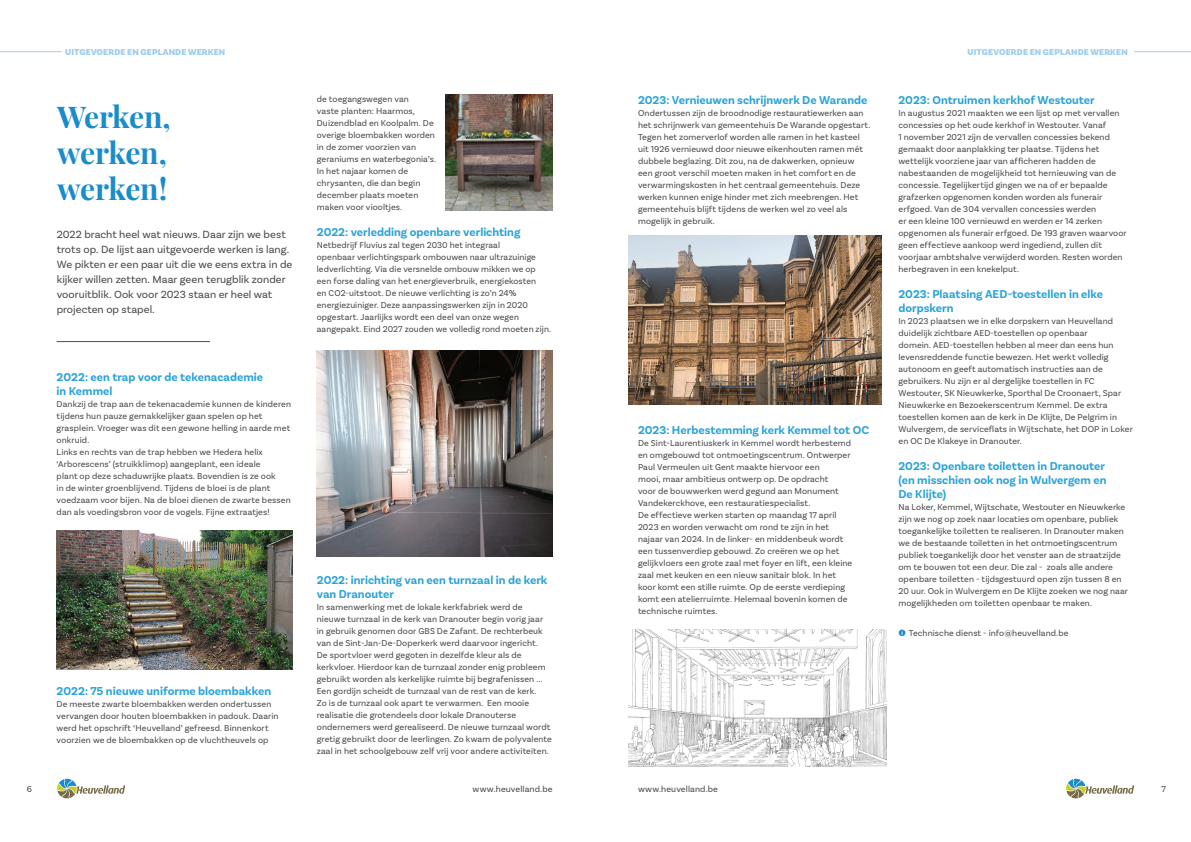
<style>
.page{position:relative;width:1191px;height:842px;background:#fff}
.page>*{position:absolute;margin:0;border:0;box-sizing:border-box;transform-origin:0 0}
.t1{font:700 30px/36px "Playfair Display";letter-spacing:-.015em;color:#1a8ccb}
.t2{font:700 12px/14px "Basic Sans";color:#2ca3d7}
.t3{font:11px/15px "Basic Sans";color:#4b4c4d}
.t4{font:9px/12px "Basic Sans";letter-spacing:.01em;color:#4b4c4d}
.t5{font:900 9px "Basic Sans";letter-spacing:.015em;color:#9fcdee}
.s1{font-family:"Aquawax Pro Pictograms";color:#1a8ccb}
</style>
<div class="page">
<svg style="left:57px;top:779px;width:68px;height:19px"></svg>
<svg style="left:1066px;top:779px;width:68px;height:19px"></svg>
<hr style="left:57px;top:341px;width:153px;height:1px;background:#4b4c4d">
<hr style="left:0;top:51px;width:62px;height:1px;background:#9fcdee">
<hr style="left:1134px;top:51px;width:57px;height:1px;background:#9fcdee">
<img style="left:57px;top:531px;width:235px;height:139px">
<img style="left:317px;top:350px;width:235px;height:207px">
<img style="left:628px;top:235px;width:253px;height:170px">
<img style="left:628px;top:629px;width:258px;height:137px">
<img style="left:445px;top:95px;width:107px;height:115px">
<p class="t5" style="left:65px;top:46px;width:162px">UITGEVOERDE EN GEPLANDE WERKEN</p>
<p class="t5" style="left:967px;top:46px;width:162px">UITGEVOERDE EN GEPLANDE WERKEN</p>
<h1 class="t1" style="left:57px;top:96px;width:115px">Werken, werken, werken!</h1>
<p class="t3" style="left:57px;top:227px;width:237px">2022 bracht heel wat nieuws. Daar zijn we best trots op. De lijst aan uitgevoerde werken is lang.<br>We pikten er een paar uit die we eens extra in de kijker willen zetten. Maar geen terugblik zonder vooruitblik. Ook voor 2023 staan er heel wat projecten op stapel.</p>
<h2 class="t2" style="left:57px;top:370px;width:208px">2022: een trap voor de tekenacademie in Kemmel</h2>
<p class="t4" style="left:57px;top:398px;width:236px">Dankzij de trap aan de tekenacademie kunnen de kinderen tijdens hun pauze gemakkelijker gaan spelen op het grasplein. Vroeger was dit een gewone helling in aarde met onkruid.<br>Links en rechts van de trap hebben we Hedera helix ‘Arborescens’ (struikklimop) aangeplant, een ideale<br>plant op deze schaduwrijke plaats. Bovendien is ze ook<br>in de winter groenblijvend. Tijdens de bloei is de plant voedzaam voor bijen. Na de bloei dienen de zwarte bessen dan als voedingsbron voor de vogels. Fijne extraatjes!</p>
<h2 class="t2" style="left:57px;top:684px;width:216px">2022: 75 nieuwe uniforme bloembakken</h2>
<p class="t4" style="left:57px;top:698px;width:223px">De meeste zwarte bloembakken werden ondertussen vervangen door houten bloembakken in padouk. Daarin werd het opschrift ‘Heuvelland’ gefreesd. Binnenkort voorzien we de bloembakken op de vluchtheuvels op</p>
<p class="t4" style="left:317px;top:93px;width:121px">de toegangswegen van<br>vaste planten: Haarmos,<br>Duizendblad en Koolpalm. De overige bloembakken worden in de zomer voorzien van geraniums en waterbegonia’s.<br>In het najaar komen de chrysanten, die dan begin december plaats moeten maken voor viooltjes.</p>
<h2 class="t2" style="left:317px;top:225px;width:205px">2022: verledding openbare verlichting</h2>
<p class="t4" style="left:317px;top:239px;width:236px">Netbedrijf Fluvius zal tegen 2030 het integraal<br>openbaar verlichtingspark ombouwen naar ultrazuinige ledverlichting. Via die versnelde ombouw mikken we op een forse daling van het energieverbruik, energiekosten<br>en CO2-uitstoot. De nieuwe verlichting is zo’n 24% energiezuiniger. Deze aanpassingswerken zijn in 2020 opgestart. Jaarlijks wordt een deel van onze wegen aangepakt. Eind 2027 zouden we volledig rond moeten zijn.</p>
<h2 class="t2" style="left:317px;top:573px;width:232px">2022: inrichting van een turnzaal in de kerk van Dranouter</h2>
<p class="t4" style="left:317px;top:601px;width:236px">In samenwerking met de lokale kerkfabriek werd de nieuwe turnzaal in de kerk van Dranouter begin vorig jaar in gebruik genomen door GBS De Zafant. De rechterbeuk van de Sint-Jan-De-Doperkerk werd daarvoor ingericht.<br>De sportvloer werd gegoten in dezelfde kleur als de kerkvloer. Hierdoor kan de turnzaal zonder enig probleem gebruikt worden als kerkelijke ruimte bij begrafenissen ...<br>Een gordijn scheidt de turnzaal van de rest van de kerk.<br>Zo is de turnzaal ook apart te verwarmen. Een mooie realisatie die grotendeels door lokale Dranouterse ondernemers werd gerealiseerd. De nieuwe turnzaal wordt gretig gebruikt door de leerlingen. Zo kwam de polyvalente zaal in het schoolgebouw zelf vrij voor andere activiteiten.</p>
<h2 class="t2" style="left:638px;top:93px;width:231px">2023: Vernieuwen schrijnwerk De Warande</h2>
<p class="t4" style="left:638px;top:107px;width:234px">Ondertussen zijn de broodnodige restauratiewerken aan het schrijnwerk van gemeentehuis De Warande opgestart.<br>Tegen het zomerverlof worden alle ramen in het kasteel uit 1926 vernieuwd door nieuwe eikenhouten ramen mét dubbele beglazing. Dit zou, na de dakwerken, opnieuw een groot verschil moeten maken in het comfort en de verwarmingskosten in het centraal gemeentehuis. Deze werken kunnen enige hinder met zich meebrengen. Het gemeentehuis blijft tijdens de werken wel zo veel als mogelijk in gebruik.</p>
<h2 class="t2" style="left:638px;top:423px;width:233px">2023: Herbestemming kerk Kemmel tot OC</h2>
<p class="t4" style="left:638px;top:437px;width:216px">De Sint-Laurentiuskerk in Kemmel wordt herbestemd en omgebouwd tot ontmoetingscentrum. Ontwerper Paul Vermeulen uit Gent maakte hiervoor een<br>mooi, maar ambitieus ontwerp op. De opdracht<br>voor de bouwwerken werd gegund aan Monument Vandekerckhove, een restauratiespecialist.<br>De effectieve werken starten op maandag 17 april 2023 en worden verwacht om rond te zijn in het najaar van 2024. In de linker- en middenbeuk wordt een tussenverdiep gebouwd. Zo creëren we op het gelijkvloers een grote zaal met foyer en lift, een kleine zaal met keuken en een nieuw sanitair blok. In het koor komt een stille ruimte. Op de eerste verdieping komt een atelierruimte. Helemaal bovenin komen de technische ruimtes.</p>
<h2 class="t2" style="left:898px;top:93px;width:198px">2023: Ontruimen kerkhof Westouter</h2>
<p class="t4" style="left:898px;top:107px;width:230px">In augustus 2021 maakten we een lijst op met vervallen concessies op het oude kerkhof in Westouter. Vanaf<br>1 november 2021 zijn de vervallen concessies bekend gemaakt door aanplakking ter plaatse. Tijdens het wettelijk voorziene jaar van afficheren hadden de nabestaanden de mogelijkheid tot hernieuwing van de concessie. Tegelijkertijd gingen we na of er bepaalde grafzerken opgenomen konden worden als funerair erfgoed. Van de 304 vervallen concessies werden<br>er een kleine 100 vernieuwd en werden er 14 zerken opgenomen als funerair erfgoed. De 193 graven waarvoor geen effectieve aankoop werd ingediend, zullen dit voorjaar ambtshalve verwijderd worden. Resten worden herbegraven in een knekelput.</p>
<h2 class="t2" style="left:898px;top:287px;width:206px">2023: Plaatsing AED-toestellen in elke dorpskern</h2>
<p class="t4" style="left:898px;top:315px;width:236px">In 2023 plaatsen we in elke dorpskern van Heuvelland duidelijk zichtbare AED-toestellen op openbaar<br>domein. AED-toestellen hebben al meer dan eens hun levensreddende functie bewezen. Het werkt volledig autonoom en geeft automatisch instructies aan de gebruikers. Nu zijn er al dergelijke toestellen in FC Westouter, SK Nieuwkerke, Sporthal De Croonaert, Spar Nieuwkerke en Bezoekerscentrum Kemmel. De extra toestellen komen aan de kerk in De Klijte, De Pelgrim in Wulvergem, de serviceflats in Wijtschate, het DOP in Loker en OC De Klakeye in Dranouter.</p>
<h2 class="t2" style="left:898px;top:459px;width:210px">2023: Openbare toiletten in Dranouter (en misschien ook nog in Wulvergem en<br>De Klijte)</h2>
<p class="t4" style="left:898px;top:501px;width:231px">Na Loker, Kemmel, Wijtschate, Westouter en Nieuwkerke zijn we nog op zoek naar locaties om openbare, publiek toegankelijke toiletten te realiseren. In Dranouter maken we de bestaande toiletten in het ontmoetingscentrum publiek toegankelijk door het venster aan de straatzijde om te bouwen tot een deur. Die zal - zoals alle andere openbare toiletten - tijdsgestuurd open zijn tussen 8 en 20 uur. Ook in Wulvergem en De Klijte zoeken we nog naar mogelijkheden om toiletten openbaar te maken.</p>
<p class="t4" style="left:898px;top:627px;width:171px"><span class="s1">y</span> Technische dienst - info@heuvelland.be</p>
<p class="t4" style="left:27px;top:783px;width:7px">6</p>
<p class="t4" style="left:472px;top:783px;width:81px">www.heuvelland.be</p>
<p class="t4" style="left:638px;top:783px;width:81px">www.heuvelland.be</p>
<p class="t4" style="left:1161px;top:783px;width:6px">7</p>
</div>
